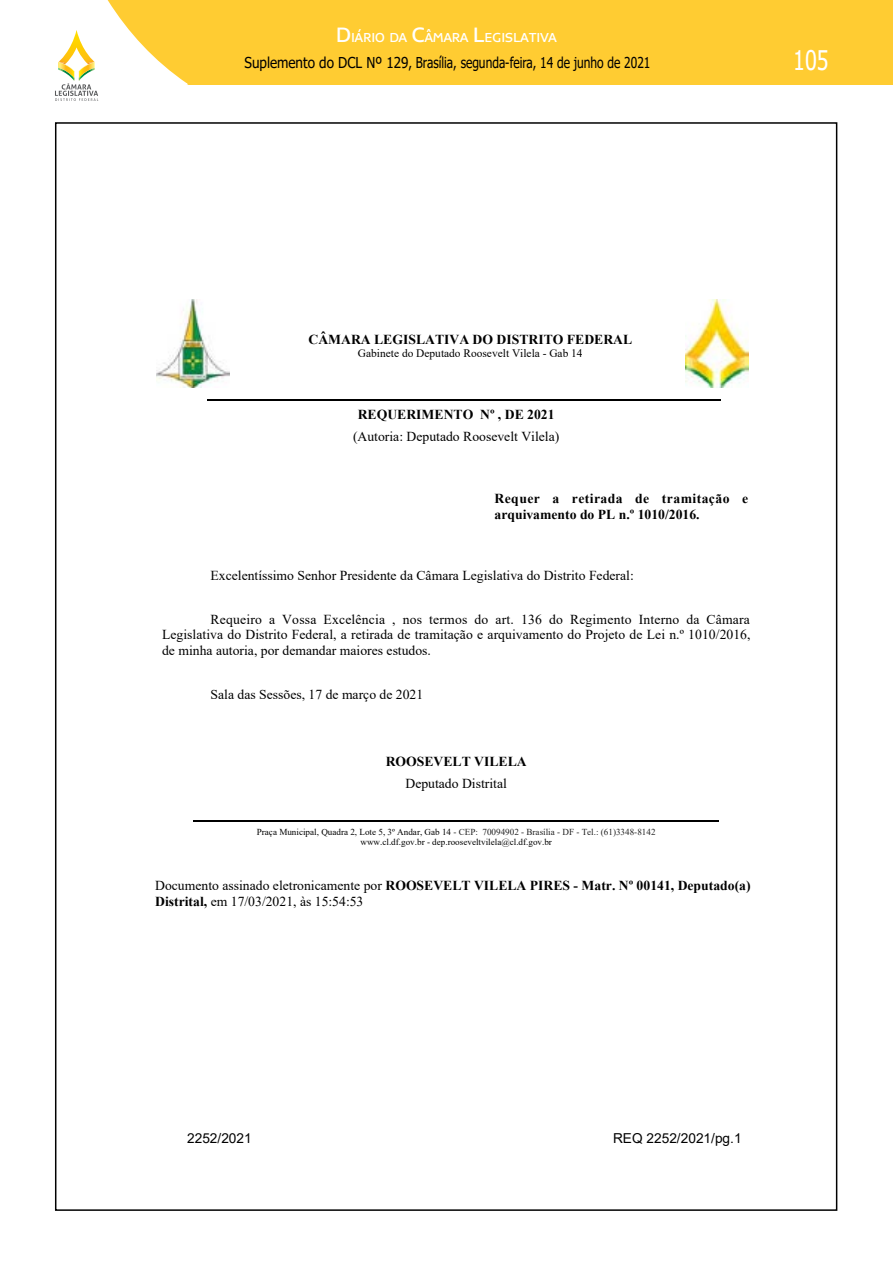
<style>
.page{position:relative;width:893px;height:1263px;background:#fff}
.page>*{position:absolute;margin:0;border:0;box-sizing:border-box;transform-origin:0 0}
.t1{font:27px "Tahoma";color:#fff;scale:.8 1}
.t2{font:15px "Tahoma";color:#000;scale:.9 1}
.t3{font:500 15px "Midiet Sans";color:#fff}
.t4{font:13.65px/15.3px "Times New Roman";color:#000;text-align:justify}
.t5{font:700 13.65px "Times New Roman";color:#000}
.t6{font:700 13.65px/15.8px "Times New Roman";letter-spacing:.03em;color:#000}
.t7{font:13.65px "Arial";color:#000}
.t8{font:11.4px "Times New Roman";color:#000}
.t9{font:9.15px/10.2px "Times New Roman";color:#000;text-align:center}
.s1{font-size:24px}
.s2{color:#212121}
.s3{font-weight:700}
</style>
<div class="page">
<div style="left:0;top:1px;width:892px;height:83px;background:#ffcc32"></div>
<svg style="left:0;top:0;width:188px;height:101px"></svg>
<img style="left:156px;top:300px;width:74px;height:88px">
<img style="left:685px;top:300px;width:63px;height:88px">
<hr style="left:207px;top:400px;width:514px;height:1px;background:#000">
<hr style="left:194px;top:821px;width:525px;height:1px;background:#000">
<p class="t3" style="left:336px;top:29px;width:222px"><span class="s1">D</span>IÁRIO DA <span class="s1">C</span>ÂMARA <span class="s1">L</span>EGISLATIVA</p>
<p class="t2" style="left:244px;top:52px;width:453px">Suplemento do DCL Nº 129, Brasília, segunda-feira, 14 de junho de 2021</p>
<h1 class="t1" style="left:793px;top:42px;width:46px">105</h1>
<p class="t5" style="left:308px;top:329px;width:325px">CÂMARA LEGISLATIVA DO DISTRITO FEDERAL</p>
<p class="t8" style="left:358px;top:345px;width:226px">Gabinete do Deputado Roosevelt Vilela - Gab 14</p>
<p class="t5" style="left:358px;top:405px;width:198px">REQUERIMENTO Nº , DE 2021</p>
<p class="t4" style="left:353px;top:428px;width:208px">(Autoria: Deputado Roosevelt Vilela)</p>
<p class="t6" style="left:495px;top:490px;width:255px">Requer a retirada de tramitação e arquivamento do PL n.º 1010/2016.</p>
<p class="t4" style="left:211px;top:567px;width:425px">Excelentíssimo Senhor Presidente da Câmara Legislativa do Distrito Federal:</p>
<p class="t4" style="left:162px;top:611px;width:590px;text-indent:48px">Requeiro a Vossa Excelência , nos termos do art. 136 do Regimento Interno da Câmara Legislativa do Distrito Federal, a retirada de tramitação e arquivamento do Projeto de Lei n.º 1010/2016, de minha autoria, por demandar maiores estudos.</p>
<p class="t4" style="left:211px;top:686px;width:214px">Sala das Sessões, 17 de março de 2021</p>
<p class="t5" style="left:386px;top:751px;width:143px">ROOSEVELT VILELA</p>
<p class="t4" style="left:405px;top:775px;width:103px">Deputado Distrital</p>
<p class="t9" style="left:257px;top:826px;width:400px">Praça Municipal, Quadra 2, Lote 5, 3º Andar, Gab 14 <span class="s2">- CEP: 70094902 - Brasília - DF - Tel.: (61)3348-8142 </span>www.cl.df.gov.br - dep.rooseveltvilela@cl.df.gov.br</p>
<p class="t4" style="left:155px;top:877px;width:597px;line-height:15.8px">Documento assinado eletronicamente por <span class="s3">ROOSEVELT VILELA PIRES - Matr. Nº 00141, Deputado(a)<br>Distrital,</span> em 17/03/2021, às 15:54:53</p>
<p class="t7" style="left:187px;top:1128px;width:66px">2252/2021</p>
<p class="t7" style="left:613px;top:1128px;width:130px">REQ 2252/2021/pg.1</p>
</div>
